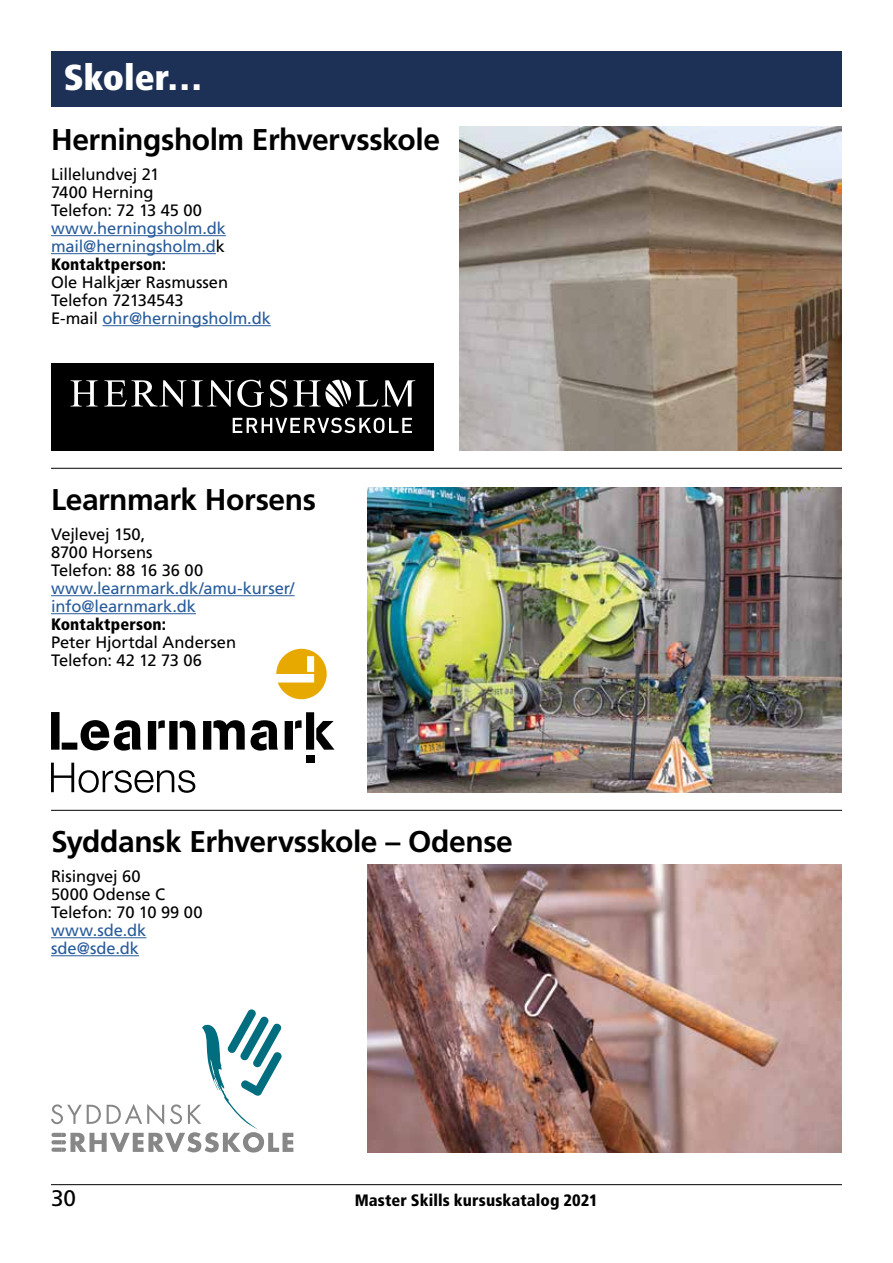
<style>
.page{position:relative;width:893px;height:1263px;background:#fff}
.page>*{position:absolute;margin:0;border:0;box-sizing:border-box;transform-origin:0 0}
.t1{font:900 condensed 36px "Frutiger LT Std";letter-spacing:-.005em;color:#fff}
.t2{font:700 30px "Frutiger LT Std";letter-spacing:-.015em;color:#000}
.t3{font:22.5px "Frutiger LT Std";color:#000}
.t4{font:16.5px/18px "Frutiger LT Std";letter-spacing:-.005em;color:#000}
.t5{font:16.5px/18px "Frutiger LT Std";letter-spacing:-.005em;color:#275b9b}
.t6{font:900 condensed 16.5px "Frutiger LT Std";letter-spacing:.005em;color:#000}
.s1{color:#000}
.s2{font-weight:900;font-stretch:condensed;color:#000}
.s3{color:#275b9b}
</style>
<div class="page">
<hr style="left:51px;top:1184px;width:791px;height:1px;background:#000">
<div style="left:51px;top:51px;width:791px;height:55px;background:#1d3157"></div>
<hr style="left:51px;top:595px;width:244px;height:1px;background:#275b9b">
<hr style="left:51px;top:613px;width:145px;height:1px;background:#275b9b">
<hr style="left:51px;top:235px;width:175px;height:1px;background:#275b9b">
<hr style="left:51px;top:253px;width:165px;height:1px;background:#275b9b">
<hr style="left:102px;top:325px;width:169px;height:1px;background:#275b9b">
<hr style="left:51px;top:937px;width:95px;height:1px;background:#275b9b">
<hr style="left:51px;top:955px;width:88px;height:1px;background:#275b9b">
<svg style="left:51px;top:1009px;width:242px;height:143px"></svg>
<div style="left:51px;top:363px;width:383px;height:88px;background:#000"></div>
<svg style="left:233px;top:418px;width:179px;height:15px"></svg>
<svg style="left:270px;top:380px;width:17px;height:27px"></svg>
<svg style="left:293px;top:380px;width:122px;height:27px"></svg>
<svg style="left:71px;top:380px;width:27px;height:26px"></svg>
<svg style="left:104px;top:380px;width:160px;height:27px"></svg>
<svg style="left:51px;top:712px;width:90px;height:39px"></svg>
<svg style="left:148px;top:720px;width:47px;height:30px"></svg>
<div style="left:306px;top:755px;width:8px;height:8px;background:#000"></div>
<svg style="left:251px;top:720px;width:27px;height:31px"></svg>
<svg style="left:285px;top:712px;width:49px;height:38px"></svg>
<svg style="left:203px;top:720px;width:42px;height:30px"></svg>
<svg style="left:51px;top:763px;width:144px;height:30px"></svg>
<svg style="left:276px;top:649px;width:51px;height:50px"></svg>
<hr style="left:51px;top:468px;width:791px;height:1px;background:#000">
<hr style="left:51px;top:810px;width:791px;height:1px;background:#000">
<img style="left:459px;top:127px;width:383px;height:323px">
<img style="left:368px;top:487px;width:474px;height:306px">
<img style="left:368px;top:864px;width:474px;height:288px">
<h1 class="t1" style="left:64px;top:56px;width:141px">Skoler…</h1>
<h2 class="t2" style="left:51px;top:122px;width:390px">Herningsholm Erhvervsskole</h2>
<p class="t4" style="left:51px;top:165px;width:153px">Lillelundvej 21<br>7400 Herning<br>Telefon: 72 13 45 00</p>
<p class="t5" style="left:51px;top:219px;width:176px;text-align:justify">www.herningsholm.dk mail@herningsholm.d<span class="s1">k </span><span class="s2">Kontaktperson:</span></p>
<p class="t4" style="left:51px;top:273px;width:221px">Ole Halkjær Rasmussen<br>Telefon 72134543<br>E-mail <span class="s3">ohr@herningsholm.dk</span></p>
<h2 class="t2" style="left:51px;top:482px;width:267px">Learnmark Horsens</h2>
<p class="t4" style="left:51px;top:525px;width:154px">Vejlevej 150,<br>8700 Horsens<br>Telefon: 88 16 36 00</p>
<p class="t5" style="left:51px;top:579px;width:245px">www.learnmark.dk/amu-kurser/ info@learnmark.dk</p>
<p class="t6" style="left:51px;top:614px;width:117px">Kontaktperson:</p>
<p class="t4" style="left:51px;top:633px;width:187px">Peter Hjortdal Andersen<br>Telefon: 42 12 73 06</p>
<h2 class="t2" style="left:51px;top:824px;width:463px">Syddansk Erhvervsskole – Odense</h2>
<p class="t4" style="left:51px;top:867px;width:153px">Risingvej 60<br>5000 Odense C<br>Telefon: 70 10 99 00</p>
<p class="t5" style="left:51px;top:921px;width:97px">www.sde.dk sde@sde.dk</p>
<h3 class="t3" style="left:51px;top:1185px;width:26px">30</h3>
<p class="t6" style="left:355px;top:1190px;width:245px">Master Skills kursuskatalog 2021</p>
</div>
